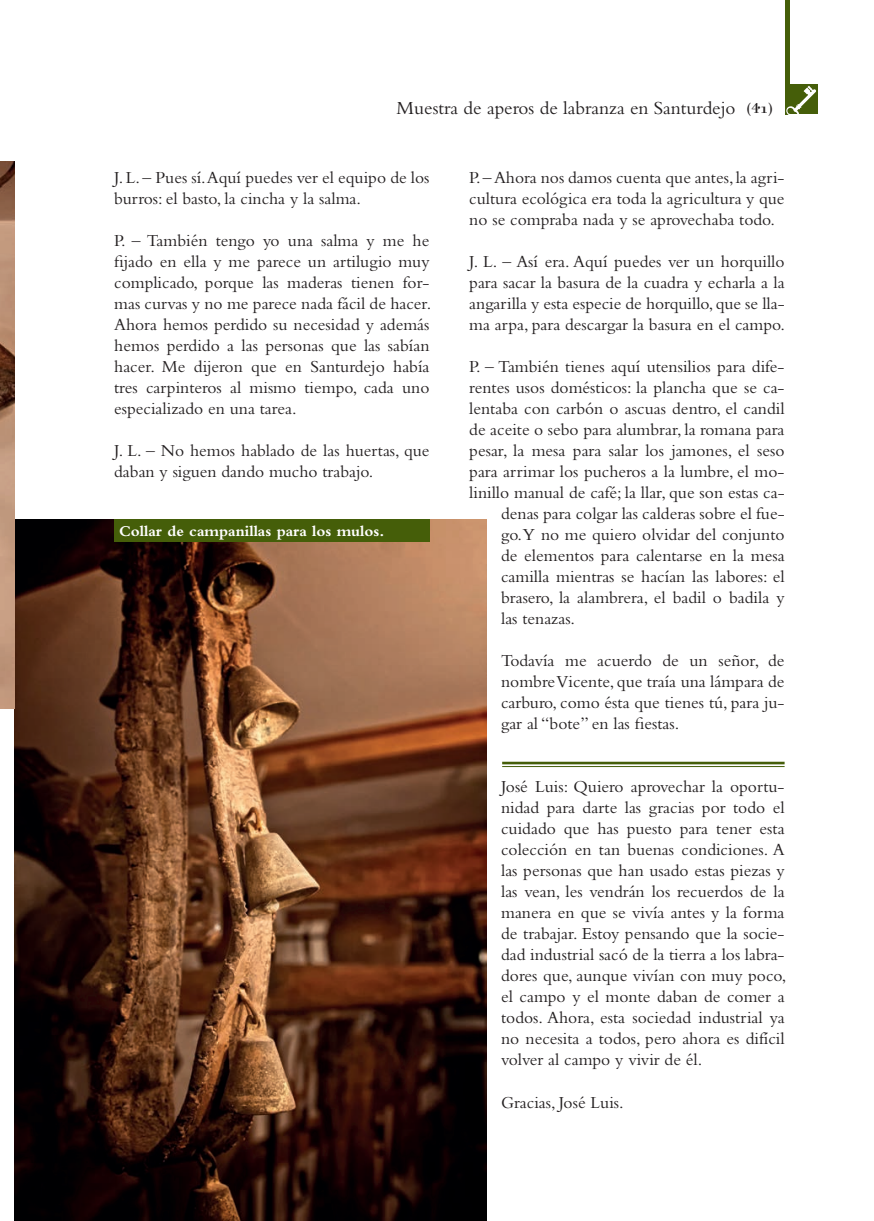
<style>
.page{position:relative;width:874px;height:1221px;background:#fff}
.page>*{position:absolute;margin:0;border:0;box-sizing:border-box;transform-origin:0 0}
.t1{font:19.25px "Bembo";color:#231f20}
.t2{font:17.5px/21px "Bembo";color:#231f20;text-align:justify}
.t3{font:700 15.75px "Bembo";color:#fff}
.s1{font-family:"Katrina";font-size:15.75px}
</style>
<div class="page">
<div style="left:784px;top:0;width:5px;height:114px;background:#455e09"></div>
<div style="left:785px;top:84px;width:32px;height:30px;background:#455e09"></div>
<svg style="left:786px;top:86px;width:29px;height:28px"></svg>
<img style="left:15px;top:519px;width:471px;height:701px">
<img style="left:0;top:162px;width:15px;height:546px">
<div style="left:114px;top:519px;width:315px;height:22px;background:#455e09"></div>
<hr style="left:502px;top:761px;width:282px;height:3px;background:#455e09">
<hr style="left:502px;top:766px;width:282px;height:1px;background:#455e09">
<p class="t1" style="left:396px;top:97px;width:377px">Muestra de aperos de labranza en Santurdejo <span class="s1">(41)</span></p>
<p class="t2" style="left:114px;top:167px;width:317px">J. L. – Pues sí.Aquí puedes ver el equipo de los burros: el basto, la cincha y la salma.</p>
<p class="t2" style="left:114px;top:230px;width:318px">P. – También tengo yo una salma y me he fijado en ella y me parece un artilugio muy complicado, porque las maderas tienen for&shy;mas curvas y no me parece nada fácil de hacer.<br>Ahora hemos perdido su necesidad y además hemos perdido a las personas que las sabían hacer. Me dijeron que en Santurdejo había tres carpinteros al mismo tiempo, cada uno especializado en una tarea.</p>
<p class="t2" style="left:114px;top:440px;width:317px">J. L. – No hemos hablado de las huertas, que daban y siguen dando mucho trabajo.</p>
<p class="t3" style="left:119px;top:522px;width:266px">Collar de campanillas para los mulos.</p>
<p class="t2" style="left:469px;top:167px;width:317px">P. – Ahora nos damos cuenta que antes, la agri&shy;cultura ecológica era toda la agricultura y que no se compraba nada y se aprovechaba todo.</p>
<p class="t2" style="left:469px;top:251px;width:317px">J. L. – Así era. Aquí puedes ver un horquillo para sacar la basura de la cuadra y echarla a la angarilla y esta especie de horquillo, que se lla&shy;ma arpa, para descargar la basura en el campo.</p>
<p class="t2" style="left:469px;top:356px;width:316px">P. – También tienes aquí utensilios para dife-</p>
<p class="t2" style="left:469px;top:377px;width:316px">rentes usos domésticos: la plancha que se ca-</p>
<p class="t2" style="left:469px;top:398px;width:316px">lentaba con carbón o ascuas dentro, el candil</p>
<p class="t2" style="left:469px;top:419px;width:316px">de aceite o sebo para alumbrar, la romana para</p>
<p class="t2" style="left:469px;top:440px;width:316px">pesar, la mesa para salar los jamones, el seso</p>
<p class="t2" style="left:469px;top:461px;width:316px">para arrimar los pucheros a la lumbre, el mo-</p>
<p class="t2" style="left:469px;top:482px;width:316px">linillo manual de café; la llar, que son estas ca-</p>
<p class="t2" style="left:501px;top:503px;width:285px">denas para colgar las calderas sobre el fue-</p>
<p class="t2" style="left:501px;top:524px;width:285px">go.Y no me quiero olvidar del conjunto</p>
<p class="t2" style="left:501px;top:545px;width:285px">de elementos para calentarse en la mesa</p>
<p class="t2" style="left:501px;top:566px;width:285px">camilla mientras se hacían las labores: el</p>
<p class="t2" style="left:501px;top:587px;width:285px">brasero, la alambrera, el badil o badila y</p>
<p class="t2" style="left:501px;top:608px;width:75px">las tenazas.</p>
<p class="t2" style="left:501px;top:650px;width:285px">Todavía me acuerdo de un señor, de nombre Vicente, que traía una lámpara de carburo, como ésta que tienes tú, para ju&shy;gar al “bote” en las fiestas.</p>
<p class="t2" style="left:501px;top:776px;width:286px">José Luis: Quiero aprovechar la oportu&shy;nidad para darte las gracias por todo el cuidado que has puesto para tener esta colección en tan buenas condiciones. A las personas que han usado estas piezas y las vean, les vendrán los recuerdos de la manera en que se vivía antes y la forma de trabajar. Estoy pensando que la socie&shy;dad industrial sacó de la tierra a los labra&shy;dores que, aunque vivían con muy poco, el campo y el monte daban de comer a todos. Ahora, esta sociedad industrial ya no necesita a todos, pero ahora es difícil volver al campo y vivir de él.</p>
<p class="t2" style="left:501px;top:1091px;width:124px">Gracias, José Luis.</p>
</div>
